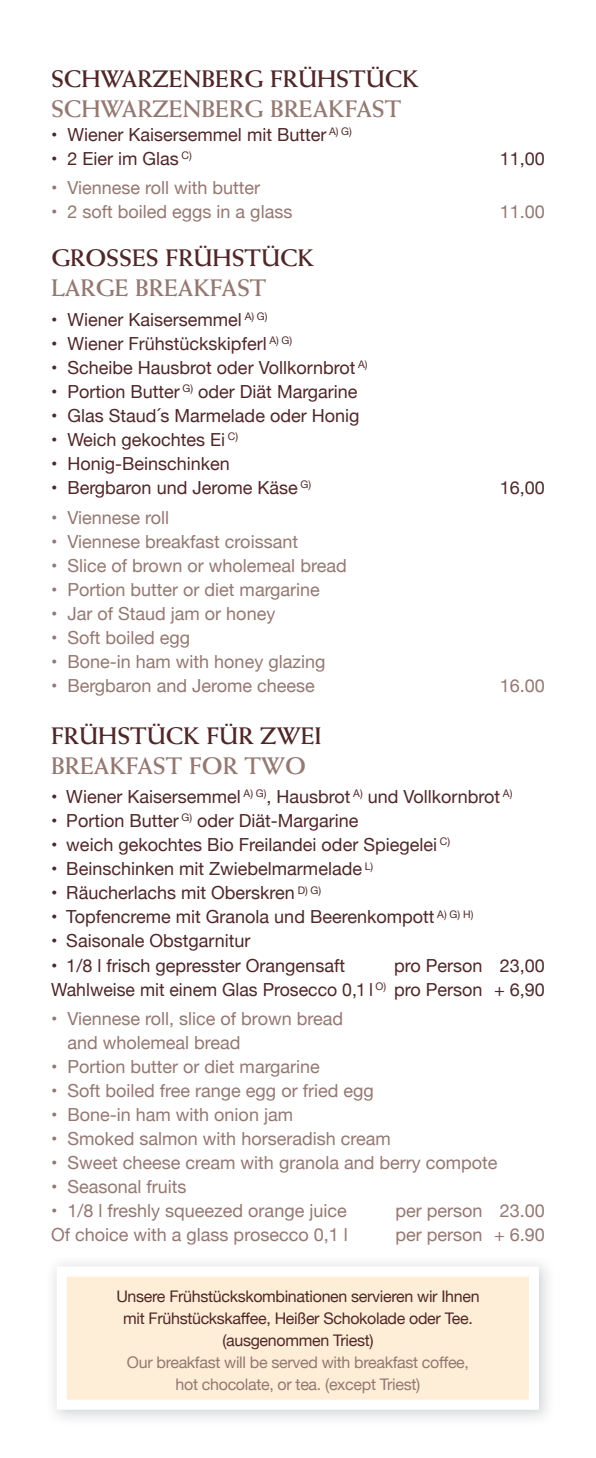
<style>
.page{position:relative;width:596px;height:1458px;background:#fff}
.page>*{position:absolute;margin:0;border:0;box-sizing:border-box;transform-origin:0 0}
.t1{font:700 24px "Weiss";color:#502728}
.t2{font:700 24px "Weiss";color:#947872}
.t3{font:18px/24px "Helvetica Neue";color:#502728;text-align:right}
.t4{font:18px/24px "Helvetica Neue";color:#947872}
.t5{font:16px/22px "Helvetica Neue";letter-spacing:-.02em;color:#502728;text-align:center}
.t6{font:16px/22px "Helvetica Neue";letter-spacing:-.02em;color:#947872;text-align:center}
</style>
<div class="page">
<div style="left:57px;top:1266px;width:481px;height:143px;background:#ffeed7;border:10px solid #fff"></div>
<h1 class="t1" style="left:51px;top:64px;width:369px">SCHWARZENBERG FRÜHSTÜCK</h1>
<h1 class="t2" style="left:51px;top:94px;width:351px">SCHWARZENBERG BREAKFAST</h1>
<p class="t3" style="left:51px;top:123px;width:302px">• Wiener Kaisersemmel mit Butter <sup>A)</sup> <sup>G)</sup></p>
<p class="t3" style="left:51px;top:147px;width:142px">• 2 Eier im Glas <sup>C)</sup></p>
<p class="t3" style="left:499px;top:147px;width:47px">11,00</p>
<p class="t4" style="left:51px;top:177px;width:210px">• Viennese roll with butter</p>
<p class="t4" style="left:51px;top:201px;width:243px">• 2 soft boiled eggs in a glass</p>
<p class="t4" style="left:499px;top:201px;width:47px">11.00</p>
<h1 class="t1" style="left:51px;top:244px;width:264px">GROSSES FRÜHSTÜCK</h1>
<h1 class="t2" style="left:51px;top:273px;width:217px">LARGE BREAKFAST</h1>
<p class="t3" style="left:51px;top:308px;width:218px">• Wiener Kaisersemmel <sup>A)</sup> <sup>G)</sup></p>
<p class="t3" style="left:51px;top:332px;width:242px">• Wiener Frühstückskipferl <sup>A)</sup> <sup>G)</sup></p>
<p class="t3" style="left:51px;top:356px;width:318px">• Scheibe Hausbrot oder Vollkornbrot <sup>A)</sup></p>
<p class="t3" style="left:51px;top:380px;width:308px">• Portion Butter <sup>G)</sup> oder Diät Margarine</p>
<p class="t3" style="left:51px;top:404px;width:310px">• Glas Staud´s Marmelade oder Honig</p>
<p class="t3" style="left:51px;top:428px;width:188px">• Weich gekochtes Ei <sup>C)</sup></p>
<p class="t3" style="left:51px;top:452px;width:180px">• Honig-Beinschinken</p>
<p class="t3" style="left:51px;top:476px;width:261px">• Bergbaron und Jerome Käse <sup>G)</sup></p>
<p class="t3" style="left:499px;top:476px;width:47px">16,00</p>
<p class="t4" style="left:51px;top:506px;width:119px">• Viennese roll</p>
<p class="t4" style="left:51px;top:530px;width:248px">• Viennese breakfast croissant</p>
<p class="t4" style="left:51px;top:554px;width:297px">• Slice of brown or wholemeal bread</p>
<p class="t4" style="left:51px;top:578px;width:270px">• Portion butter or diet margarine</p>
<p class="t4" style="left:51px;top:602px;width:226px">• Jar of Staud jam or honey</p>
<p class="t4" style="left:51px;top:626px;width:140px">• Soft boiled egg</p>
<p class="t4" style="left:51px;top:650px;width:275px">• Bone-in ham with honey glazing</p>
<p class="t4" style="left:51px;top:674px;width:265px">• Bergbaron and Jerome cheese</p>
<p class="t4" style="left:499px;top:674px;width:47px">16.00</p>
<h1 class="t1" style="left:51px;top:721px;width:272px">FRÜHSTÜCK FÜR ZWEI</h1>
<h1 class="t2" style="left:51px;top:751px;width:256px">BREAKFAST FOR TWO</h1>
<p class="t3" style="left:51px;top:785px;width:462px">• Wiener Kaisersemmel <sup>A)</sup> <sup>G)</sup>, Hausbrot <sup>A)</sup> und Vollkornbrot <sup>A)</sup></p>
<p class="t3" style="left:51px;top:809px;width:309px">• Portion Butter <sup>G)</sup> oder Diät-Margarine</p>
<p class="t3" style="left:51px;top:833px;width:400px">• weich gekochtes Bio Freilandei oder Spiegelei <sup>C)</sup></p>
<p class="t3" style="left:51px;top:857px;width:323px">• Beinschinken mit Zwiebelmarmelade <sup>L)</sup></p>
<p class="t3" style="left:51px;top:881px;width:271px">• Räucherlachs mit Oberskren <sup>D)</sup> <sup>G)</sup></p>
<p class="t3" style="left:51px;top:905px;width:423px">• Topfencreme mit Granola und Beerenkompott <sup>A)</sup> <sup>G)</sup> <sup>H)</sup></p>
<p class="t3" style="left:51px;top:929px;width:201px">• Saisonale Obstgarnitur</p>
<p class="t3" style="left:51px;top:953px;width:295px">• 1/8 l frisch gepresster Orangensaft</p>
<p class="t3" style="left:51px;top:953px;width:495px">pro Person 23,00<br>Wahlweise mit einem Glas Prosecco 0,1 l <sup>O)</sup> pro Person + 6,90</p>
<p class="t4" style="left:67px;top:1007px;width:277px;text-indent:-16px">• Viennese roll, slice of brown bread and wholemeal bread</p>
<p class="t4" style="left:51px;top:1055px;width:270px">• Portion butter or diet margarine</p>
<p class="t4" style="left:51px;top:1079px;width:324px">• Soft boiled free range egg or fried egg</p>
<p class="t4" style="left:51px;top:1103px;width:243px">• Bone-in ham with onion jam</p>
<p class="t4" style="left:51px;top:1127px;width:341px">• Smoked salmon with horseradish cream</p>
<p class="t4" style="left:51px;top:1151px;width:448px">• Sweet cheese cream with granola and berry compote</p>
<p class="t4" style="left:51px;top:1175px;width:137px">• Seasonal fruits</p>
<p class="t4" style="left:51px;top:1199px;width:297px">• 1/8 l freshly squeezed orange juice</p>
<p class="t4" style="left:395px;top:1199px;width:151px">per person 23.00</p>
<p class="t4" style="left:51px;top:1223px;width:298px">Of choice with a glass prosecco 0,1 l</p>
<p class="t4" style="left:395px;top:1223px;width:151px">per person + 6.90</p>
<p class="t5" style="left:116px;top:1285px;width:364px">Unsere Frühstückskombinationen servieren wir Ihnen mit Frühstückskaffee, Heißer Schokolade oder Tee. (ausgenommen Triest)</p>
<p class="t6" style="left:127px;top:1351px;width:343px">Our breakfast will be served with breakfast coffee, hot chocolate, or tea. (except Triest)</p>
</div>
